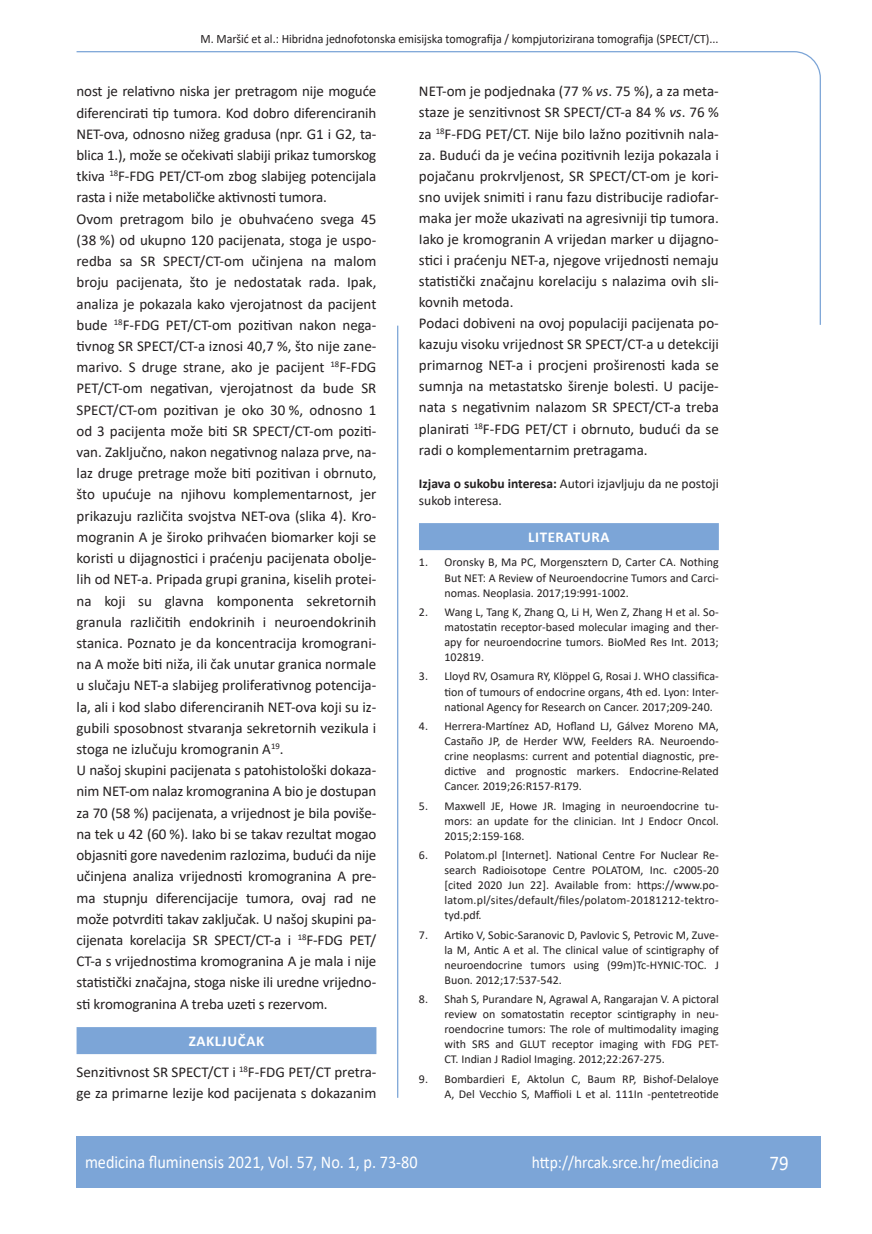
<style>
.page{position:relative;width:872px;height:1234px;background:#fff}
.page>*{position:absolute;margin:0;border:0;box-sizing:border-box;transform-origin:0 0}
.t1{font:21px "Calibri";color:#fff;scale:.9 1}
.t2{font:18px "Calibri";color:#fff;scale:.9 1}
.t3{font:17.25px "Calibri";color:#fff;scale:.9 1}
.osnovni_tekst{font:15px/21.1px "Calibri";color:#231f20;text-align:justify}
.naslov_ruler{font:700 15px "Calibri";letter-spacing:.04em;color:#fff}
.izjava{font:13.5px/16.5px "Calibri";color:#231f20}
.glava{font:12.75px "Calibri";color:#231f20;scale:.94 1}
.literatura{font:12px/15px "Calibri";color:#231f20;text-align:justify}
.s1{font-style:italic}
.s2{font-weight:700}
</style>
<div class="page">
<svg style="left:76px;top:51px;width:745px;height:275px"></svg>
<hr style="left:397px;top:325px;width:1px;height:772px;background:#7ca5d7">
<div style="left:77px;top:1135px;width:744px;height:51px;background:#7ca5d7"></div>
<div style="left:77px;top:1026px;width:299px;height:27px;background:#7ca5d7"></div>
<div style="left:419px;top:523px;width:300px;height:27px;background:#7ca5d7"></div>
<p class="glava" style="left:200px;top:29px;width:553px">M. Maršić et al.: Hibridna jednofotonska emisijska tomografija / kompjutorizirana tomografija (SPECT/CT)...</p>
<p class="osnovni_tekst" style="left:77px;top:80px;width:301px">nost je relativno niska jer pretragom nije moguće diferencirati tip tumora. Kod dobro diferenciranih NET-ova, odnosno nižeg gradusa (npr. G1 i G2, ta&shy;blica 1.), može se očekivati slabiji prikaz tumorskog tkiva <sup>18</sup>F-FDG PET/CT-om zbog slabijeg potencijala rasta i niže metaboličke aktivnosti tumora.</p>
<p class="osnovni_tekst" style="left:77px;top:208px;width:301px">Ovom pretragom bilo je obuhvaćeno svega 45 (38 %) od ukupno 120 pacijenata, stoga je uspo&shy;redba sa SR SPECT/CT-om učinjena na malom broju pacijenata, što je nedostatak rada. Ipak, analiza je pokazala kako vjerojatnost da pacijent bude <sup>18</sup>F-FDG PET/CT-om pozitivan nakon nega&shy;tivnog SR SPECT/CT-a iznosi 40,7 %, što nije zane&shy;marivo. S druge strane, ako je pacijent <sup>18</sup>F-FDG PET/CT-om negativan, vjerojatnost da bude SR SPECT/CT-om pozitivan je oko 30 %, odnosno 1 od 3 pacijenta može biti SR SPECT/CT-om poziti&shy;van. Zaključno, nakon negativnog nalaza prve, na&shy;laz druge pretrage može biti pozitivan i obrnuto, što upućuje na njihovu komplementarnost, jer prikazuju različita svojstva NET-ova (slika 4). Kro&shy;mogranin A je široko prihvaćen biomarker koji se koristi u dijagnostici i praćenju pacijenata obolje&shy;lih od NET-a. Pripada grupi granina, kiselih protei&shy;na koji su glavna komponenta sekretornih granula različitih endokrinih i neuroendokrinih stanica. Poznato je da koncentracija kromograni&shy;na A može biti niža, ili čak unutar granica normale u slučaju NET-a slabijeg proliferativnog potencija&shy;la, ali i kod slabo diferenciranih NET-ova koji su iz&shy;gubili sposobnost stvaranja sekretornih vezikula i stoga ne izlučuju kromogranin A<sup>19</sup>.</p>
<p class="osnovni_tekst" style="left:77px;top:759px;width:301px">U našoj skupini pacijenata s patohistološki dokaza&shy;nim NET-om nalaz kromogranina A bio je dostupan za 70 (58 %) pacijenata, a vrijednost je bila poviše&shy;na tek u 42 (60 %). Iako bi se takav rezultat mogao objasniti gore navedenim razlozima, budući da nije učinjena analiza vrijednosti kromogranina A pre&shy;ma stupnju diferencijacije tumora, ovaj rad ne može potvrditi takav zaključak. U našoj skupini pa&shy;cijenata korelacija SR SPECT/CT-a i <sup>18</sup>F-FDG PET/ CT-a s vrijednostima kromogranina A je mala i nije statistički značajna, stoga niske ili uredne vrijedno&shy;sti kromogranina A treba uzeti s rezervom.</p>
<p class="naslov_ruler" style="left:189px;top:1030px;width:77px">ZAKLJUČAK</p>
<p class="osnovni_tekst" style="left:77px;top:1060px;width:301px">Senzitivnost SR SPECT/CT i <sup>18</sup>F-FDG PET/CT pretra&shy;ge za primarne lezije kod pacijenata s dokazanim</p>
<p class="osnovni_tekst" style="left:419px;top:80px;width:301px">NET-om je podjednaka (77 % <span class="s1">vs</span>. 75 %), a za meta&shy;staze je senzitivnost SR SPECT/CT-a 84 % <span class="s1">vs</span>. 76 % za <sup>18</sup>F-FDG PET/CT. Nije bilo lažno pozitivnih nala&shy;za. Budući da je većina pozitivnih lezija pokazala i pojačanu prokrvljenost, SR SPECT/CT-om je kori&shy;sno uvijek snimiti i ranu fazu distribucije radiofar&shy;maka jer može ukazivati na agresivniji tip tumora.</p>
<p class="osnovni_tekst" style="left:419px;top:228px;width:301px">Iako je kromogranin A vrijedan marker u dijagno&shy;stici i praćenju NET-a, njegove vrijednosti nemaju statistički značajnu korelaciju s nalazima ovih sli&shy;kovnih metoda.</p>
<p class="osnovni_tekst" style="left:419px;top:312px;width:301px">Podaci dobiveni na ovoj populaciji pacijenata po&shy;kazuju visoku vrijednost SR SPECT/CT-a u detekciji primarnog NET-a i procjeni proširenosti kada se sumnja na metastatsko širenje bolesti. U pacije&shy;nata s negativnim nalazom SR SPECT/CT-a treba planirati <sup>18</sup>F-FDG PET/CT i obrnuto, budući da se radi o komplementarnim pretragama.</p>
<p class="izjava" style="left:419px;top:475px;width:301px"><span class="s2">Izjava o sukobu interesa:</span> Autori izjavljuju da ne postoji sukob interesa.</p>
<p class="naslov_ruler" style="left:528px;top:526px;width:83px">LITERATURA</p>
<p class="literatura" style="left:444px;top:554px;width:276px;text-indent:-26px">1. Oronsky B, Ma PC, Morgensztern D, Carter CA. Nothing But NET: A Review of Neuroendocrine Tumors and Carci&shy;nomas. Neoplasia. 2017;19:991-1002.</p>
<p class="literatura" style="left:444px;top:604px;width:276px;text-indent:-26px">2. Wang L, Tang K, Zhang Q, Li H, Wen Z, Zhang H et al. So&shy;matostatin receptor-based molecular imaging and ther&shy;apy for neuroendocrine tumors. BioMed Res Int. 2013; 102819.</p>
<p class="literatura" style="left:444px;top:668px;width:276px;text-indent:-26px">3. Lloyd RV, Osamura RY, Klöppel G, Rosai J. WHO classifica&shy;tion of tumours of endocrine organs, 4th ed. Lyon: Inter&shy;national Agency for Research on Cancer. 2017;209-240.</p>
<p class="literatura" style="left:444px;top:718px;width:276px;text-indent:-26px">4. Herrera-Martínez AD, Hofland LJ, Gálvez Moreno MA, Castaño JP, de Herder WW, Feelders RA. Neuroendo&shy;crine neoplasms: current and potential diagnostic, pre&shy;dictive and prognostic markers. Endocrine-Related Cancer. 2019;26:R157-R179.</p>
<p class="literatura" style="left:444px;top:797px;width:276px;text-indent:-26px">5. Maxwell JE, Howe JR. Imaging in neuroendocrine tu&shy;mors: an update for the clinician. Int J Endocr Oncol.<br>2015;2:159-168.</p>
<p class="literatura" style="left:444px;top:847px;width:276px;text-indent:-26px">6. Polatom.pl [Internet]. National Centre For Nuclear Re&shy;search Radioisotope Centre POLATOM, Inc. c2005-20 [cited 2020 Jun 22]. Available from: https://www.po&shy;latom.pl/sites/default/files/polatom-20181212-tektro&shy;tyd.pdf.</p>
<p class="literatura" style="left:444px;top:926px;width:276px;text-indent:-26px">7. Artiko V, Sobic-Saranovic D, Pavlovic S, Petrovic M, Zuve&shy;la M, Antic A et al. The clinical value of scintigraphy of neuroendocrine tumors using (99m)Tc-HYNIC-TOC. J Buon. 2012;17:537-542.</p>
<p class="literatura" style="left:444px;top:991px;width:276px;text-indent:-26px">8. Shah S, Purandare N, Agrawal A, Rangarajan V. A pictoral review on somatostatin receptor scintigraphy in neu&shy;roendocrine tumors: The role of multimodality imaging with SRS and GLUT receptor imaging with FDG PET-CT. Indian J Radiol Imaging. 2012;22:267-275.</p>
<p class="literatura" style="left:419px;top:1070px;width:301px;text-align:right">9. Bombardieri E, Aktolun C, Baum RP, Bishof-Delaloye<br>A, Del Vecchio S, Maffioli L et al. 111In -pentetreotide</p>
<p class="t2" style="left:85px;top:1149px;width:371px">medicina fluminensis 2021, Vol. 57, No. 1, p. 73-80</p>
<p class="t3" style="left:532px;top:1150px;width:209px">http://hrcak.srce.hr/medicina</p>
<p class="t1" style="left:769px;top:1147px;width:23px">79</p>
</div>
